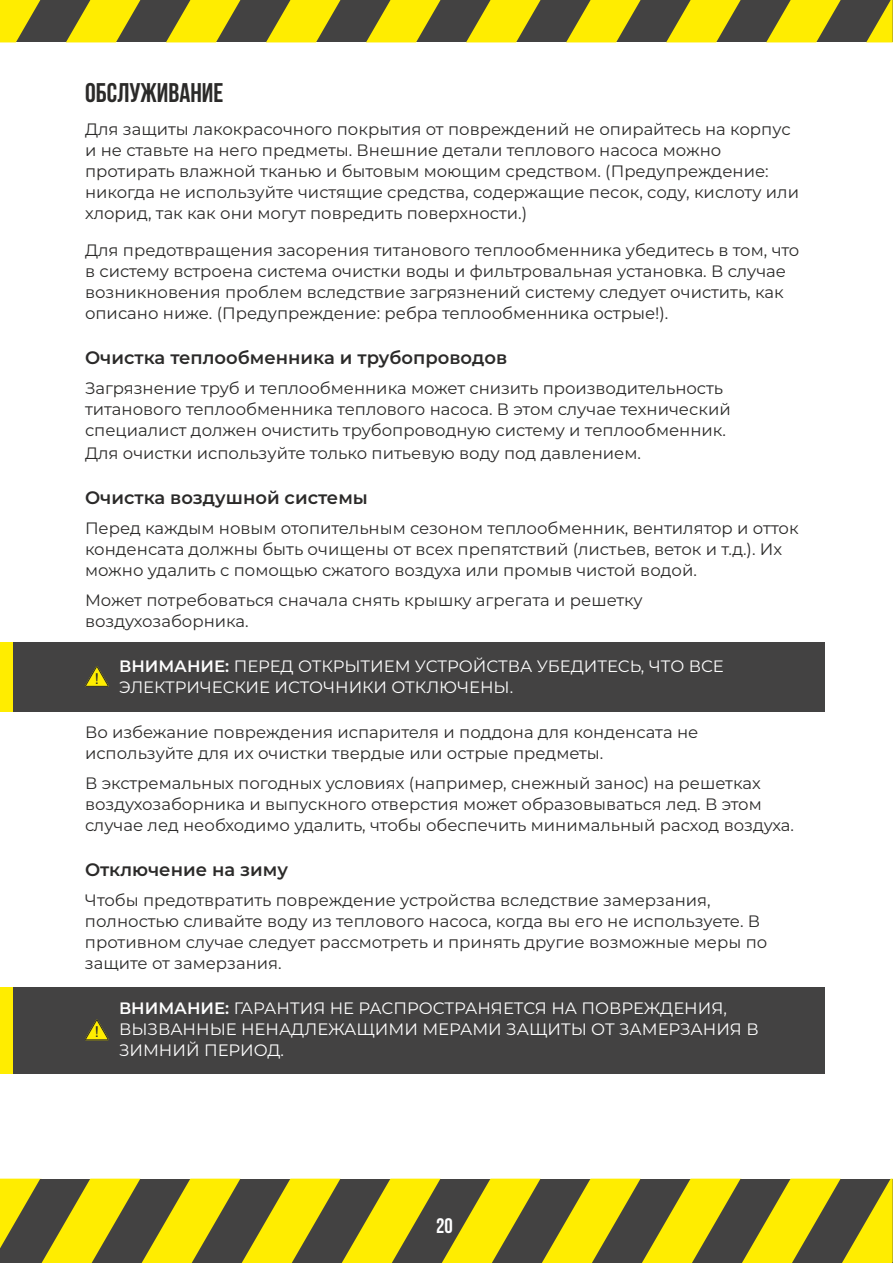
<style>
.page{position:relative;width:893px;height:1263px;background:#fff}
.page>*{position:absolute;margin:0;border:0;box-sizing:border-box;transform-origin:0 0}
.t1{font:700 27px "Bebas Neue";color:#2b2a29}
.t2{font:700 21px "Bebas Neue";color:#fefefe}
.t3{font:600 18px "Montserrat";color:#2b2a29}
.t4{font:16.5px/21px "Montserrat";color:#2b2a29}
.t5{font:16.5px/21px "Montserrat";color:#fefefe}
.t6{font:15px "Arial";color:#2b2a29}
.s1{font-weight:600}
</style>
<div class="page">
<div style="left:0;top:987px;width:825px;height:86px;background:#434242"></div>
<svg style="left:85px;top:1020px;width:24px;height:20px"></svg>
<div style="left:0;top:987px;width:12px;height:86px;background:#ffed00"></div>
<div style="left:0;top:642px;width:825px;height:69px;background:#434242"></div>
<svg style="left:85px;top:666px;width:24px;height:21px"></svg>
<div style="left:0;top:642px;width:12px;height:69px;background:#ffed00"></div>
<svg style="left:0;top:1178px;width:893px;height:85px;background:#a19823"></svg>
<svg style="left:0;top:0;width:893px;height:42px;background:#a09621"></svg>
<h1 class="t1" style="left:85px;top:82px;width:140px">ОБСЛУЖИВАНИЕ</h1>
<p class="t4" style="left:85px;top:118px;width:715px">Для защиты лакокрасочного покрытия от повреждений не опирайтесь на корпус и не ставьте на него предметы. Внешние детали теплового насоса можно протирать влажной тканью и бытовым моющим средством. (Предупреждение: никогда не используйте чистящие средства, содержащие песок, соду, кислоту или хлорид, так как они могут повредить поверхности.)</p>
<p class="t4" style="left:85px;top:240px;width:716px">Для предотвращения засорения титанового теплообменника убедитесь в том, что в систему встроена система очистки воды и фильтровальная установка. В случае возникновения проблем вследствие загрязнений систему следует очистить, как описано ниже. (Предупреждение: ребра теплообменника острые!).</p>
<p class="t3" style="left:85px;top:347px;width:424px">Очистка теплообменника и трубопроводов</p>
<p class="t4" style="left:85px;top:378px;width:647px">Загрязнение труб и теплообменника может снизить производительность титанового теплообменника теплового насоса. В этом случае технический специалист должен очистить трубопроводную систему и теплообменник.</p>
<p class="t4" style="left:85px;top:443px;width:557px">Для очистки используйте только питьевую воду под давлением.</p>
<p class="t3" style="left:85px;top:487px;width:284px">Очистка воздушной системы</p>
<p class="t4" style="left:85px;top:518px;width:715px">Перед каждым новым отопительным сезоном теплообменник, вентилятор и отток конденсата должны быть очищены от всех препятствий (листьев, веток и т.д.). Их можно удалить с помощью сжатого воздуха или промыв чистой водой.</p>
<p class="t4" style="left:85px;top:590px;width:559px">Может потребоваться сначала снять крышку агрегата и решетку воздухозаборника.</p>
<p class="t5" style="left:119px;top:656px;width:606px"><span class="s1">ВНИМАНИЕ:</span> ПЕРЕД ОТКРЫТИЕМ УСТРОЙСТВА УБЕДИТЕСЬ, ЧТО ВСЕ<br>ЭЛЕКТРИЧЕСКИЕ ИСТОЧНИКИ ОТКЛЮЧЕНЫ.</p>
<p class="t4" style="left:85px;top:722px;width:615px">Во избежание повреждения испарителя и поддона для конденсата не используйте для их очистки твердые или острые предметы.</p>
<p class="t4" style="left:85px;top:773px;width:710px">В экстремальных погодных условиях (например, снежный занос) на решетках воздухозаборника и выпускного отверстия может образовываться лед. В этом случае лед необходимо удалить, чтобы обеспечить минимальный расход воздуха.</p>
<p class="t3" style="left:85px;top:859px;width:205px">Отключение на зиму</p>
<p class="t4" style="left:85px;top:890px;width:684px">Чтобы предотвратить повреждение устройства вследствие замерзания, полностью сливайте воду из теплового насоса, когда вы его не используете. В противном случае следует рассмотреть и принять другие возможные меры по защите от замерзания.</p>
<p class="t5" style="left:119px;top:998px;width:641px"><span class="s1">ВНИМАНИЕ:</span> ГАРАНТИЯ НЕ РАСПРОСТРАНЯЕТСЯ НА ПОВРЕЖДЕНИЯ,<br>ВЫЗВАННЫЕ НЕНАДЛЕЖАЩИМИ МЕРАМИ ЗАЩИТЫ ОТ ЗАМЕРЗАНИЯ В<br>ЗИМНИЙ ПЕРИОД.</p>
<p class="t6" style="left:95px;top:673px;width:6px">!</p>
<p class="t6" style="left:95px;top:1026px;width:6px">!</p>
<p class="t2" style="left:436px;top:1217px;width:18px">20</p>
</div>
